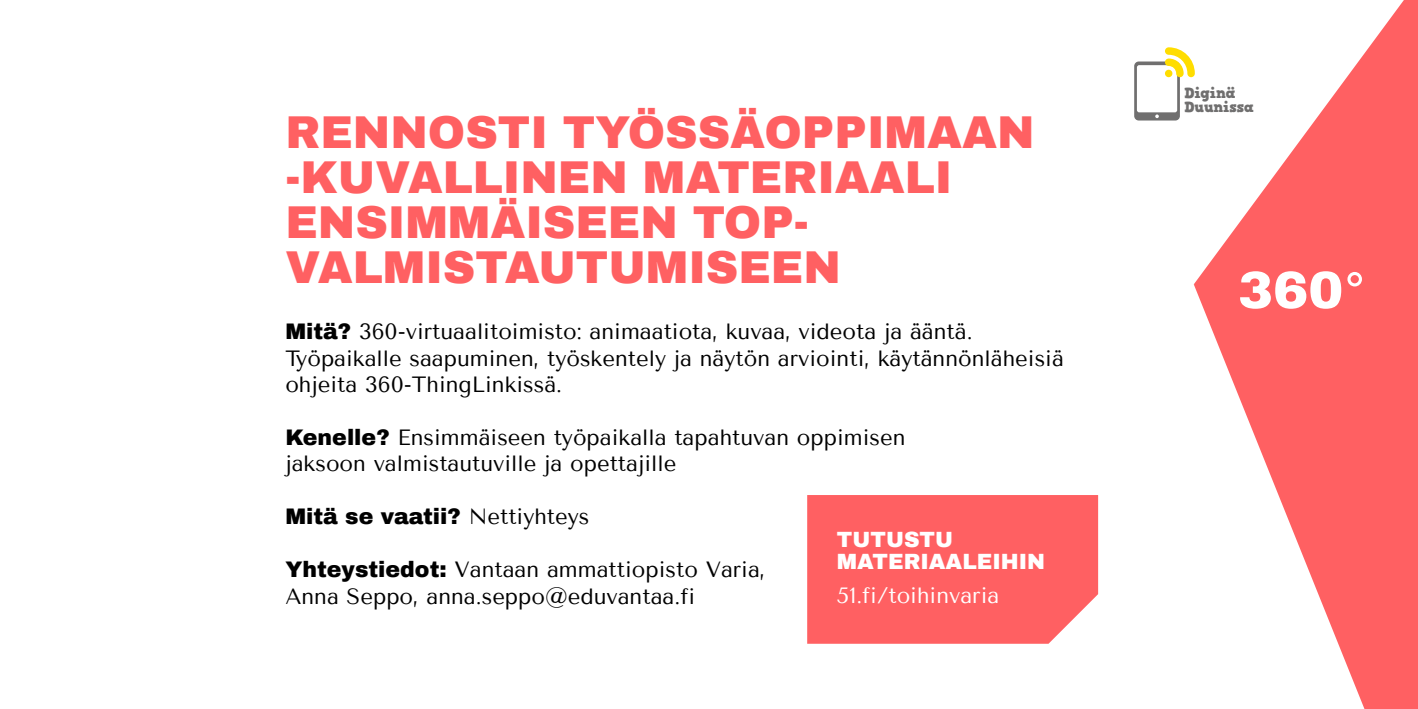
<style>
.page{position:relative;width:1418px;height:709px;background:#fff}
.page>*{position:absolute;margin:0;border:0;box-sizing:border-box;transform-origin:0 0}
.t1{font:900 52.75px "Archivo";color:#fff}
.t2{font:900 45px/45px "Archivo";color:#ff6062}
.t3{font:22px/26.5px "Tenor Sans";color:#000}
.t4{font:900 22px "Archivo";color:#000}
.t5{font:22px "Tenor Sans";color:#fff}
.t6{font:900 21.5px/21.5px "Archivo";color:#fff}
.t7{font:14.75px/14.2px "HVD Comic Serif Pro";color:#706f6f}
.s1{font-family:"Archivo";font-weight:900}
.s2{font-family:"Tenor Sans";font-weight:400}
</style>
<div class="page">
<div style="left:807px;top:495px;width:291px;height:148px;background:#ff6062"></div>
<svg style="left:1194px;top:0;width:223px;height:232px"></svg>
<svg style="left:1193px;top:232px;width:224px;height:477px;fill:#ff6062"></svg>
<svg style="left:1134px;top:61px;width:45px;height:59px"></svg>
<div style="left:1136px;top:65px;width:41px;height:47px;background:#fff;border-radius:2px"></div>
<svg style="left:1155px;top:114px;width:3px;height:4px"></svg>
<svg style="left:1164px;top:47px;width:30px;height:30px"></svg>
<div style="left:1347px;top:272px;width:14px;height:14px;border:3px solid #fff;border-radius:50%"></div>
<h2 class="t2" style="left:285px;top:110px;width:750px">RENNOSTI TYÖSSÄOPPIMAAN -KUVALLINEN MATERIAALI<br>ENSIMMÄISEEN TOP-<br>VALMISTAUTUMISEEN</h2>
<p class="t3" style="left:285px;top:319px;width:780px"><span class="s1">Mitä?</span> 360-virtuaalitoimisto: animaatiota, kuvaa, videota ja ääntä.<br>Työpaikalle saapuminen, työskentely ja näytön arviointi, käytännönläheisiä ohjeita 360-ThingLinkissä.</p>
<p class="t3" style="left:285px;top:424px;width:621px"><span class="s1">Kenelle?</span> Ensimmäiseen työpaikalla tapahtuvan oppimisen jaksoon valmistautuville ja opettajille</p>
<p class="t4" style="left:285px;top:503px;width:306px">Mitä se vaatii? <span class="s2">Nettiyhteys</span></p>
<p class="t3" style="left:285px;top:556px;width:481px"><span class="s1">Yhteystiedot:</span> Vantaan ammattiopisto Varia,<br>Anna Seppo, anna.seppo@eduvantaa.fi</p>
<p class="t6" style="left:837px;top:529px;width:209px">TUTUSTU<br>MATERIAALEIHIN</p>
<p class="t5" style="left:837px;top:583px;width:164px">51.fi/toihinvaria</p>
<p class="t7" style="left:1184px;top:86px;width:71px">Diginä<br>Duunissa</p>
<h1 class="t1" style="left:1237px;top:258px;width:107px">360</h1>
</div>
